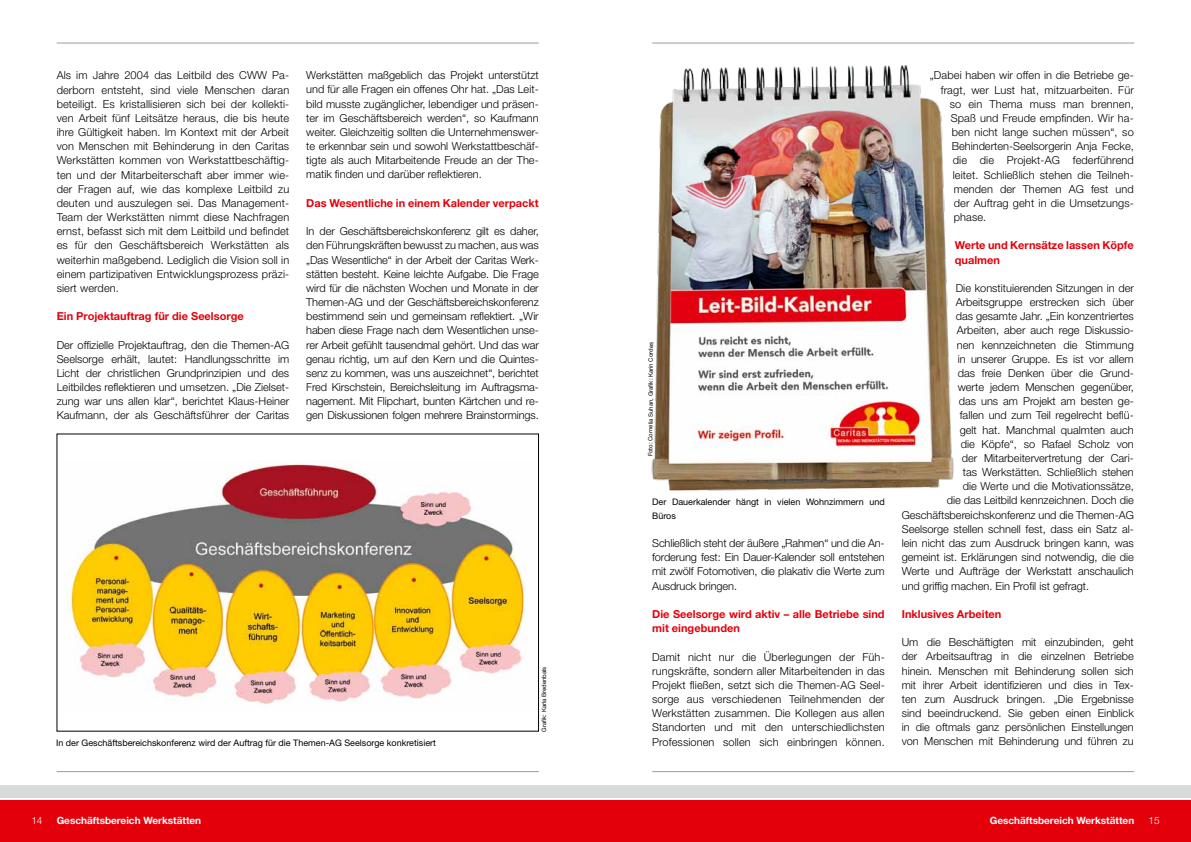
<style>
.page{position:relative;width:1191px;height:842px;background:#fff}
.page>*{position:absolute;margin:0;border:0;box-sizing:border-box;transform-origin:0 0}
.t1{font:300 11px/14.2px "Helvetica Neue LT Std";color:#000;text-align:justify}
.t2{font:700 11px/14.2px "Helvetica Neue LT Std";color:#e3000b}
.t3{font:700 10px "Helvetica Neue LT Std";color:#fff}
.t4{font:300 10px "Helvetica Neue LT Std";color:#fff}
.t5{font:9px/14.2px "Helvetica Neue LT Std";color:#000}
.t6{font:6px "Helvetica Neue LT Std";letter-spacing:-.005em;color:#000}
</style>
<div class="page">
<div style="left:0;top:799px;width:595px;height:43px;background:#e3000b"></div>
<div style="left:595px;top:799px;width:596px;height:43px;background:#e3000b"></div>
<div style="left:0;top:785px;width:595px;height:15px;background:#d9dada"></div>
<div style="left:595px;top:785px;width:596px;height:15px;background:#d9dada"></div>
<hr style="left:0;top:798px;width:1191px;height:2px;background:#fff">
<hr style="left:652px;top:43px;width:482px;height:1px;background:#9c9c9d">
<img style="left:66px;top:461px;width:461px;height:243px">
<img style="left:651px;top:64px;width:303px;height:427px">
<hr style="left:57px;top:43px;width:482px;height:1px;background:#9c9c9d">
<hr style="left:57px;top:771px;width:482px;height:1px;background:#9c9c9d">
<hr style="left:652px;top:771px;width:482px;height:1px;background:#9c9c9d">
<p class="t1" style="left:57px;top:68px;width:234px">Als im Jahre 2004 das Leitbild des CWW Pa&shy;derborn entsteht, sind viele Menschen daran beteiligt. Es kristallisieren sich bei der kollekti&shy;ven Arbeit fünf Leitsätze heraus, die bis heute ihre Gültigkeit haben. Im Kontext mit der Arbeit von Menschen mit Behinderung in den Caritas Werkstätten kommen von Werkstattbeschäftig&shy;ten und der Mitarbeiterschaft aber immer wie&shy;der Fragen auf, wie das komplexe Leitbild zu deuten und auszulegen sei. Das Management-Team der Werkstätten nimmt diese Nachfragen ernst, befasst sich mit dem Leitbild und befindet es für den Geschäftsbereich Werkstätten als weiterhin maßgebend. Lediglich die Vision soll in einem partizipativen Entwicklungsprozess präzi&shy;siert werden.</p>
<p class="t2" style="left:57px;top:309px;width:188px">Ein Projektauftrag für die Seelsorge</p>
<p class="t1" style="left:57px;top:337px;width:234px">Der offizielle Projektauftrag, den die Themen-AG Seelsorge erhält, lautet: Handlungsschritte im Licht der christlichen Grundprinzipien und des Leitbildes reflektieren und umsetzen. „Die Zielset&shy;zung war uns allen klar“, berichtet Klaus-Heiner Kaufmann, der als Geschäftsführer der Caritas</p>
<p class="t1" style="left:306px;top:68px;width:234px">Werkstätten maßgeblich das Projekt unterstützt und für alle Fragen ein offenes Ohr hat. „Das Leit&shy;bild musste zugänglicher, lebendiger und präsen&shy;ter im Geschäftsbereich werden“, so Kaufmann weiter. Gleichzeitig sollten die Unternehmenswer&shy;te erkennbar sein und sowohl Werkstattbeschäf&shy;tigte als auch Mitarbeitende Freude an der The&shy;matik finden und darüber reflektieren.</p>
<p class="t2" style="left:306px;top:196px;width:234px">Das Wesentliche in einem Kalender verpackt</p>
<p class="t1" style="left:306px;top:224px;width:234px">In der Geschäftsbereichskonferenz gilt es daher, den Führungskräften bewusst zu machen, aus was „Das Wesentliche“ in der Arbeit der Caritas Werk&shy;stätten besteht. Keine leichte Aufgabe. Die Frage wird für die nächsten Wochen und Monate in der Themen-AG und der Geschäftsbereichskonferenz bestimmend sein und gemeinsam reflektiert. „Wir haben diese Frage nach dem Wesentlichen unse&shy;rer Arbeit gefühlt tausendmal gehört. Und das war genau richtig, um auf den Kern und die Quintes&shy;senz zu kommen, was uns auszeichnet“, berichtet Fred Kirschstein, Bereichsleitung im Auftragsma&shy;nagement. Mit Flipchart, bunten Kärtchen und re&shy;gen Diskussionen folgen mehrere Brainstormings.</p>
<p class="t6" style="left:540px;top:732px;width:67px;rotate:-90deg">Grafik: Karla Bredenbals</p>
<p class="t5" style="left:56px;top:735px;width:381px">In der Geschäftsbereichskonferenz wird der Auftrag für die Themen-AG Seelsorge konkretisiert</p>
<p class="t6" style="left:647px;top:456px;width:116px;rotate:-90deg">Foto: Cornelia Suhan, Grafik: Karin Cordes</p>
<p class="t5" style="left:652px;top:494px;width:234px">Der Dauerkalender hängt in vielen Wohnzimmern und<br>Büros</p>
<p class="t1" style="left:652px;top:536px;width:234px">Schließlich steht der äußere „Rahmen“ und die An&shy;forderung fest: Ein Dauer-Kalender soll entstehen mit zwölf Fotomotiven, die plakativ die Werte zum Ausdruck bringen.</p>
<p class="t2" style="left:652px;top:607px;width:234px">Die Seelsorge wird aktiv – alle Betriebe sind mit eingebunden</p>
<p class="t1" style="left:652px;top:649px;width:234px">Damit nicht nur die Überlegungen der Füh&shy;rungskräfte, sondern aller Mitarbeitenden in das Projekt fließen, setzt sich die Themen-AG Seel&shy;sorge aus verschiedenen Teilnehmenden der Werkstätten zusammen. Die Kollegen aus allen Standorten und mit den unterschiedlichsten Professionen sollen sich einbringen können.</p>
<p class="t1" style="left:929px;top:68px;width:205px">„Dabei haben wir offen in die Betriebe ge-</p>
<p class="t1" style="left:940px;top:82px;width:194px">fragt, wer Lust hat, mitzuarbeiten. Für</p>
<p class="t1" style="left:949px;top:96px;width:185px">so ein Thema muss man brennen,</p>
<p class="t1" style="left:950px;top:111px;width:185px">Spaß und Freude empfinden. Wir ha-</p>
<p class="t1" style="left:951px;top:125px;width:183px">ben nicht lange suchen müssen“, so</p>
<p class="t1" style="left:951px;top:139px;width:183px">Behinderten-Seelsorgerin Anja Fecke,</p>
<p class="t1" style="left:952px;top:153px;width:183px">die die Projekt-AG federführend</p>
<p class="t1" style="left:952px;top:167px;width:183px">leitet. Schließlich stehen die Teilneh-</p>
<p class="t1" style="left:953px;top:181px;width:181px">menden der Themen AG fest und</p>
<p class="t1" style="left:953px;top:196px;width:182px">der Auftrag geht in die Umsetzungs-</p>
<p class="t1" style="left:953px;top:210px;width:34px">phase.</p>
<p class="t2" style="left:954px;top:238px;width:181px">Werte und Kernsätze lassen Köpfe qualmen</p>
<p class="t1" style="left:955px;top:281px;width:180px">Die konstituierenden Sitzungen in der</p>
<p class="t1" style="left:955px;top:295px;width:180px">Arbeitsgruppe erstrecken sich über</p>
<p class="t1" style="left:955px;top:309px;width:179px">das gesamte Jahr. „Ein konzentriertes</p>
<p class="t1" style="left:956px;top:323px;width:179px">Arbeiten, aber auch rege Diskussio-</p>
<p class="t1" style="left:956px;top:337px;width:178px">nen kennzeichneten die Stimmung</p>
<p class="t1" style="left:957px;top:352px;width:177px">in unserer Gruppe. Es ist vor allem</p>
<p class="t1" style="left:957px;top:366px;width:178px">das freie Denken über die Grund-</p>
<p class="t1" style="left:957px;top:380px;width:177px">werte jedem Menschen gegenüber,</p>
<p class="t1" style="left:958px;top:394px;width:177px">das uns am Projekt am besten ge-</p>
<p class="t1" style="left:959px;top:408px;width:175px">fallen und zum Teil regelrecht beflü-</p>
<p class="t1" style="left:959px;top:422px;width:175px">gelt hat. Manchmal qualmten auch</p>
<p class="t1" style="left:960px;top:437px;width:175px">die Köpfe“, so Rafael Scholz von</p>
<p class="t1" style="left:961px;top:451px;width:173px">der Mitarbeitervertretung der Cari-</p>
<p class="t1" style="left:962px;top:465px;width:172px">tas Werkstätten. Schließlich stehen</p>
<p class="t1" style="left:962px;top:479px;width:172px">die Werte und die Motivationssätze,</p>
<p class="t1" style="left:946px;top:493px;width:188px">die das Leitbild kennzeichnen. Doch die</p>
<p class="t1" style="left:901px;top:507px;width:234px">Geschäftsbereichskonferenz und die Themen-AG</p>
<p class="t1" style="left:901px;top:522px;width:234px">Seelsorge stellen schnell fest, dass ein Satz al-</p>
<p class="t1" style="left:901px;top:536px;width:234px">lein nicht das zum Ausdruck bringen kann, was</p>
<p class="t1" style="left:901px;top:550px;width:233px">gemeint ist. Erklärungen sind notwendig, die die</p>
<p class="t1" style="left:901px;top:564px;width:234px">Werte und Aufträge der Werkstatt anschaulich</p>
<p class="t1" style="left:901px;top:578px;width:189px">und griffig machen. Ein Profil ist gefragt.</p>
<p class="t2" style="left:901px;top:607px;width:101px">Inklusives Arbeiten</p>
<p class="t1" style="left:901px;top:635px;width:234px">Um die Beschäftigten mit einzubinden, geht der Arbeitsauftrag in die einzelnen Betriebe hinein. Menschen mit Behinderung sollen sich mit ihrer Arbeit identifizieren und dies in Tex&shy;ten zum Ausdruck bringen. „Die Ergebnisse sind beeindruckend. Sie geben einen Einblick in die oftmals ganz persönlichen Einstellungen von Menschen mit Behinderung und führen zu</p>
<p class="t4" style="left:31px;top:815px;width:13px">14</p>
<p class="t3" style="left:57px;top:815px;width:146px">Geschäftsbereich Werkstätten</p>
<p class="t3" style="left:989px;top:815px;width:146px">Geschäftsbereich Werkstätten</p>
<p class="t4" style="left:1148px;top:815px;width:13px">15</p>
</div>
